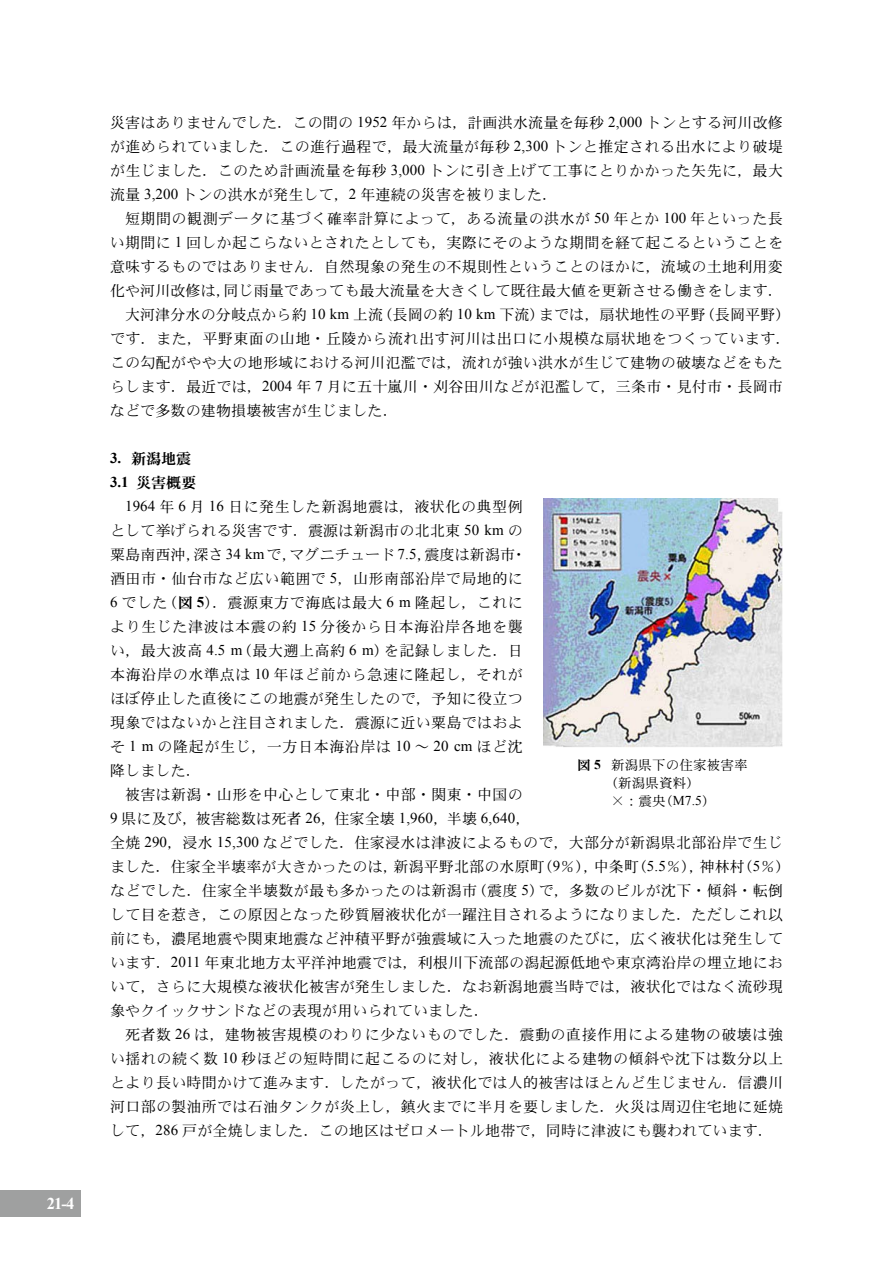
<style>
.page{position:relative;width:893px;height:1263px;background:#fff}
.page>*{position:absolute;margin:0;border:0;box-sizing:border-box;transform-origin:0 0}
.t1{font:700 16.5px "Times New Roman";color:#fff}
.t2{font:15px/24px "DFHS Mincho W3 WIN RKSJ H";letter-spacing:.02em;color:#000;text-align:justify}
.t3{font:15px/24px "DFHS Mincho W7 WIN RKSJ H";color:#000}
.t4{font:13.5px "DFHS Mincho W3 WIN RKSJ H";letter-spacing:.01em;color:#000}
.s1{font-family:"Times New Roman"}
.s2{font-family:"Times New Roman";font-weight:700}
.s3{font-family:"DFHS Mincho W7 WIN RKSJ H"}
</style>
<div class="page">
<div style="left:0;top:1191px;width:81px;height:26px;background:#9fa0a0"></div>
<img style="left:544px;top:499px;width:239px;height:248px">
<p class="t1" style="left:47px;top:1192px;width:29px">21-4</p>
<p class="t2" style="left:110px;top:110px;width:675px">災害はありませんでした．この間の <span class="s1">1952</span> 年からは，計画洪水流量を毎秒 <span class="s1">2,000</span> トンとする河川改修が進められていました．この進行過程で，最大流量が毎秒 <span class="s1">2,300</span> トンと推定される出水により破堤が生じました．このため計画流量を毎秒 <span class="s1">3,000</span> トンに引き上げて工事にとりかかった矢先に，最大流量 <span class="s1">3,200</span> トンの洪水が発生して，<span class="s1">2</span> 年連続の災害を被りました．</p>
<p class="t2" style="left:125px;top:206px;width:659px">短期間の観測データに基づく確率計算によって，ある流量の洪水が <span class="s1">50</span> 年とか <span class="s1">100</span> 年といった長</p>
<p class="t2" style="left:110px;top:230px;width:675px">い期間に <span class="s1">1</span> 回しか起こらないとされたとしても，実際にそのような期間を経て起こるということを</p>
<p class="t2" style="left:110px;top:254px;width:674px">意味するものではありません．自然現象の発生の不規則性ということのほかに，流域の土地利用変</p>
<p class="t2" style="left:110px;top:278px;width:674px">化や河川改修は，同じ雨量であっても最大流量を大きくして既往最大値を更新させる働きをします．</p>
<p class="t2" style="left:125px;top:302px;width:667px">大河津分水の分岐点から約<span class="s1">10 km</span> 上流（長岡の約<span class="s1">10 km</span> 下流）までは，扇状地性の平野（長岡平野）</p>
<p class="t2" style="left:110px;top:326px;width:682px">です．また，平野東面の山地・丘陵から流れ出す河川は出口に小規模な扇状地をつくっています．</p>
<p class="t2" style="left:110px;top:350px;width:674px">この勾配がやや大の地形域における河川氾濫では，流れが強い洪水が生じて建物の破壊などをもた</p>
<p class="t2" style="left:110px;top:374px;width:674px">らします．最近では，<span class="s1">2004</span> 年 <span class="s1">7</span> 月に五十嵐川・刈谷田川などが氾濫して，三条市・見付市・長岡市</p>
<p class="t2" style="left:110px;top:398px;width:289px">などで多数の建物損壊被害が生じました．</p>
<p class="t3" style="left:110px;top:446px;width:88px"><span class="s2">3.</span> 新潟地震<br><span class="s2">3.1</span> 災害概要</p>
<p class="t2" style="left:110px;top:494px;width:418px;text-align:left;text-indent:15px"><span class="s1">1964</span> 年 <span class="s1">6</span> 月 <span class="s1">16</span> 日に発生した新潟地震は，液状化の典型例として挙げられる災害です．震源は新潟市の北北東 <span class="s1">50 km</span> の粟島南西沖，深さ<span class="s1">34 km</span>で，マグニチュード<span class="s1">7.5</span>，震度は新潟市・酒田市・仙台市など広い範囲で <span class="s1">5</span>，山形南部沿岸で局地的に<br><span class="s1">6</span> でした（<span class="s3">図</span> <span class="s2">5</span>）．震源東方で海底は最大 <span class="s1">6 m</span> 隆起し，これにより生じた津波は本震の約<span class="s1">15</span> 分後から日本海沿岸各地を襲い，最大波高 <span class="s1">4.5 m</span>（最大遡上高約<span class="s1">6 m</span>）を記録しました．日本海沿岸の水準点は <span class="s1">10</span> 年ほど前から急速に隆起し，それがほぼ停止した直後にこの地震が発生したので，予知に役立つ現象ではないかと注目されました．震源に近い粟島ではおよそ <span class="s1">1 m</span> の隆起が生じ，一方日本海沿岸は <span class="s1">10</span> ～ <span class="s1">20 cm</span> ほど沈降しました．</p>
<p class="t2" style="left:110px;top:782px;width:682px;text-align:left;text-indent:15px">被害は新潟・山形を中心として東北・中部・関東・中国の<br><span class="s1">9</span> 県に及び，被害総数は死者 <span class="s1">26</span>，住家全壊 <span class="s1">1,960</span>，半壊 <span class="s1">6,640</span>，<br>全焼 <span class="s1">290</span>，浸水 <span class="s1">15,300</span> などでした．住家浸水は津波によるもので，大部分が新潟県北部沿岸で生じました．住家全半壊率が大きかったのは，新潟平野北部の水原町（<span class="s1">9</span>％），中条町（<span class="s1">5.5</span>％），神林村（<span class="s1">5</span>％）などでした．住家全半壊数が最も多かったのは新潟市（震度 <span class="s1">5</span>）で，多数のビルが沈下・傾斜・転倒して目を惹き，この原因となった砂質層液状化が一躍注目されるようになりました．ただしこれ以前にも，濃尾地震や関東地震など沖積平野が強震域に入った地震のたびに，広く液状化は発生しています．<span class="s1">2011</span> 年東北地方太平洋沖地震では，利根川下流部の潟起源低地や東京湾沿岸の埋立地において，さらに大規模な液状化被害が発生しました．なお新潟地震当時では，液状化ではなく流砂現象やクイックサンドなどの表現が用いられていました．</p>
<p class="t2" style="left:110px;top:1022px;width:675px;text-indent:15px">死者数 <span class="s1">26</span> は，建物被害規模のわりに少ないものでした．震動の直接作用による建物の破壊は強い揺れの続く数 <span class="s1">10</span> 秒ほどの短時間に起こるのに対し，液状化による建物の傾斜や沈下は数分以上とより長い時間かけて進みます．したがって，液状化では人的被害はほとんど生じません．信濃川河口部の製油所では石油タンクが炎上し，鎮火までに半月を要しました．火災は周辺住宅地に延焼して，<span class="s1">286</span> 戸が全焼しました．この地区はゼロメートル地帯で，同時に津波にも襲われています．</p>
<p class="t4" style="left:577px;top:758px;width:172px"><span class="s3">図</span> <span class="s2">5</span> 新潟県下の住家被害率</p>
<p class="t4" style="left:604px;top:776px;width:97px">（新潟県資料）</p>
<p class="t4" style="left:611px;top:794px;width:106px">×：震央（<span class="s1">M7.5</span>）</p>
</div>
